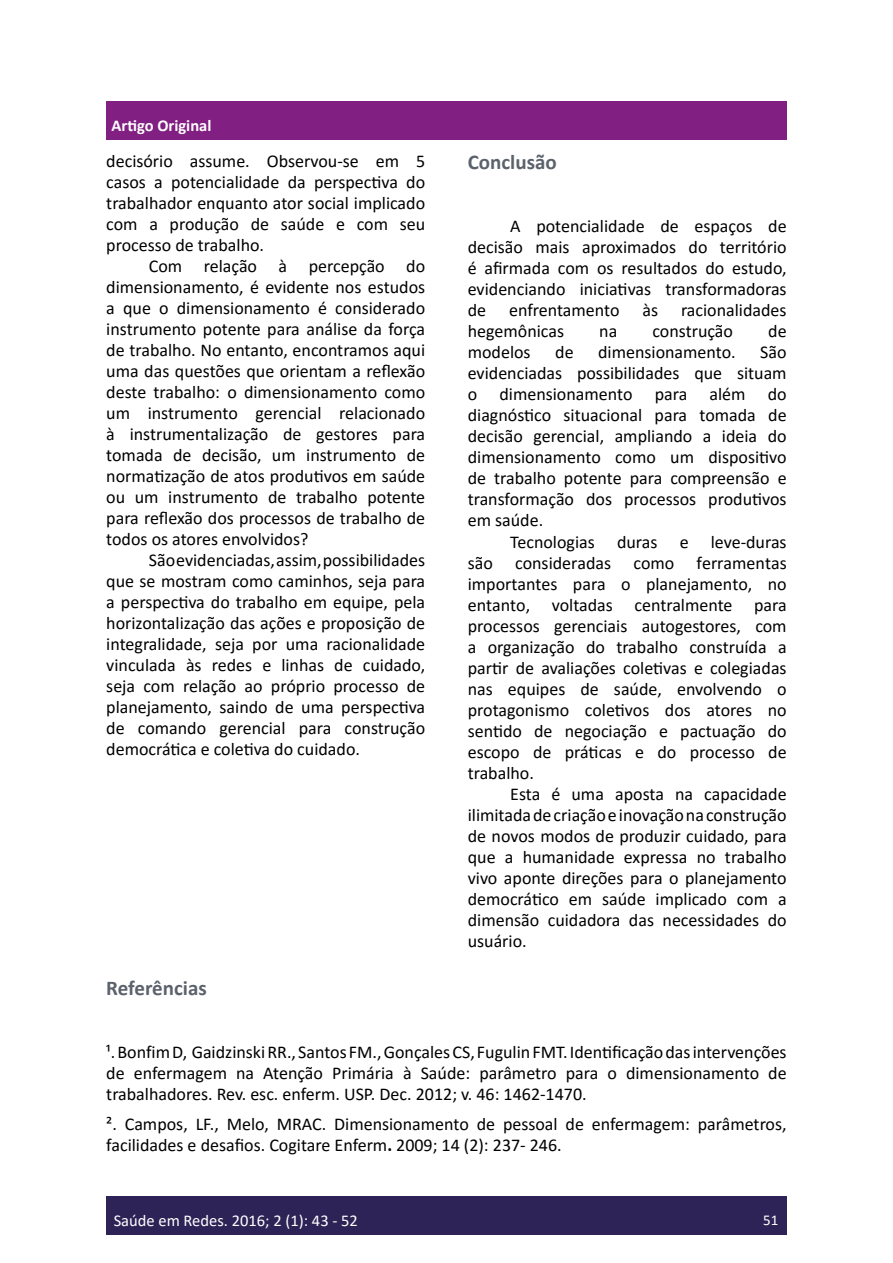
<style>
.page{position:relative;width:893px;height:1263px;background:#fff}
.page>*{position:absolute;margin:0;border:0;box-sizing:border-box;transform-origin:0 0}
.t1{font:700 21px "Calibri";color:#5b626c}
.t2{font:18px/21px "Calibri";color:#000;text-align:justify}
.t3{font:16.5px "Calibri";color:#fff}
.t4{font:700 16.5px "Calibri";color:#fff}
.t5{font:15px "Calibri";color:#fff}
.s1{font-weight:700}
</style>
<div class="page">
<div style="left:106px;top:1196px;width:681px;height:38px;background:#2e2356"></div>
<div style="left:106px;top:101px;width:681px;height:38px;background:#811f82"></div>
<p class="t4" style="left:112px;top:113px;width:101px">Artigo Original</p>
<p class="t2" style="left:106px;top:150px;width:320px">decisório assume. Observou-se em 5 casos a potencialidade da perspectiva do trabalhador enquanto ator social implicado com a produção de saúde e com seu processo de trabalho.</p>
<p class="t2" style="left:106px;top:255px;width:320px;text-indent:43px">Com relação à percepção do dimensionamento, é evidente nos estudos a que o dimensionamento é considerado instrumento potente para análise da força de trabalho. No entanto, encontramos aqui uma das questões que orientam a reflexão deste trabalho: o dimensionamento como um instrumento gerencial relacionado à instrumentalização de gestores para tomada de decisão, um instrumento de normatização de atos produtivos em saúde ou um instrumento de trabalho potente para reflexão dos processos de trabalho de todos os atores envolvidos?</p>
<p class="t2" style="left:106px;top:549px;width:320px;text-indent:43px">São evidenciadas, assim, possibilidades que se mostram como caminhos, seja para a perspectiva do trabalho em equipe, pela horizontalização das ações e proposição de integralidade, seja por uma racionalidade vinculada às redes e linhas de cuidado, seja com relação ao próprio processo de planejamento, saindo de uma perspectiva de comando gerencial para construção democrática e coletiva do cuidado.</p>
<p class="t1" style="left:106px;top:973px;width:102px">Referências</p>
<p class="t1" style="left:468px;top:147px;width:90px">Conclusão</p>
<p class="t2" style="left:468px;top:215px;width:320px;text-indent:43px">A potencialidade de espaços de decisão mais aproximados do território é afirmada com os resultados do estudo, evidenciando iniciativas transformadoras de</p>
<p class="t2" style="left:509px;top:299px;width:112px">enfrentamento</p>
<p class="t2" style="left:642px;top:299px;width:17px">às</p>
<p class="t2" style="left:681px;top:299px;width:107px">racionalidades</p>
<p class="t2" style="left:468px;top:320px;width:98px">hegemônicas</p>
<p class="t2" style="left:599px;top:320px;width:20px">na</p>
<p class="t2" style="left:652px;top:320px;width:82px">construção</p>
<p class="t2" style="left:768px;top:320px;width:20px">de</p>
<p class="t2" style="left:468px;top:341px;width:64px">modelos</p>
<p class="t2" style="left:555px;top:341px;width:20px">de</p>
<p class="t2" style="left:598px;top:341px;width:139px">dimensionamento.</p>
<p class="t2" style="left:468px;top:341px;width:320px;text-indent:293px">São evidenciadas possibilidades que situam o dimensionamento para além do diagnóstico situacional para tomada de decisão gerencial, ampliando a ideia do dimensionamento como um dispositivo de trabalho potente para compreensão e transformação dos processos produtivos em saúde.</p>
<p class="t2" style="left:468px;top:530px;width:320px;text-indent:43px">Tecnologias duras e leve-duras são consideradas como ferramentas importantes para o planejamento, no entanto, voltadas centralmente para processos gerenciais autogestores, com a organização do trabalho construída a partir de avaliações coletivas e colegiadas nas equipes de saúde, envolvendo o protagonismo coletivos dos atores no sentido de negociação e pactuação do escopo de práticas e do processo de trabalho.</p>
<p class="t2" style="left:468px;top:783px;width:320px;text-indent:43px">Esta é uma aposta na capacidade ilimitada de criação e inovação na construção de novos modos de produzir cuidado, para que a humanidade expressa no trabalho vivo aponte direções para o planejamento democrático em saúde implicado com a dimensão cuidadora das necessidades do usuário.</p>
<p class="t2" style="left:106px;top:1041px;width:682px">¹. Bonfim D, Gaidzinski RR., Santos FM., Gonçales CS, Fugulin FMT. Identificação das intervenções de enfermagem na Atenção Primária à Saúde: parâmetro para o dimensionamento de trabalhadores. Rev. esc. enferm. USP. Dec. 2012; v. 46: 1462-1470.</p>
<p class="t2" style="left:106px;top:1113px;width:682px">². Campos, LF., Melo, MRAC. Dimensionamento de pessoal de enfermagem: parâmetros, facilidades e desafios. Cogitare Enferm<span class="s1">.</span> 2009; 14 (2): 237- 246.</p>
<p class="t3" style="left:114px;top:1209px;width:246px">Saúde em Redes. 2016; 2 (1): 43 - 52</p>
<p class="t5" style="left:763px;top:1209px;width:17px">51</p>
</div>
